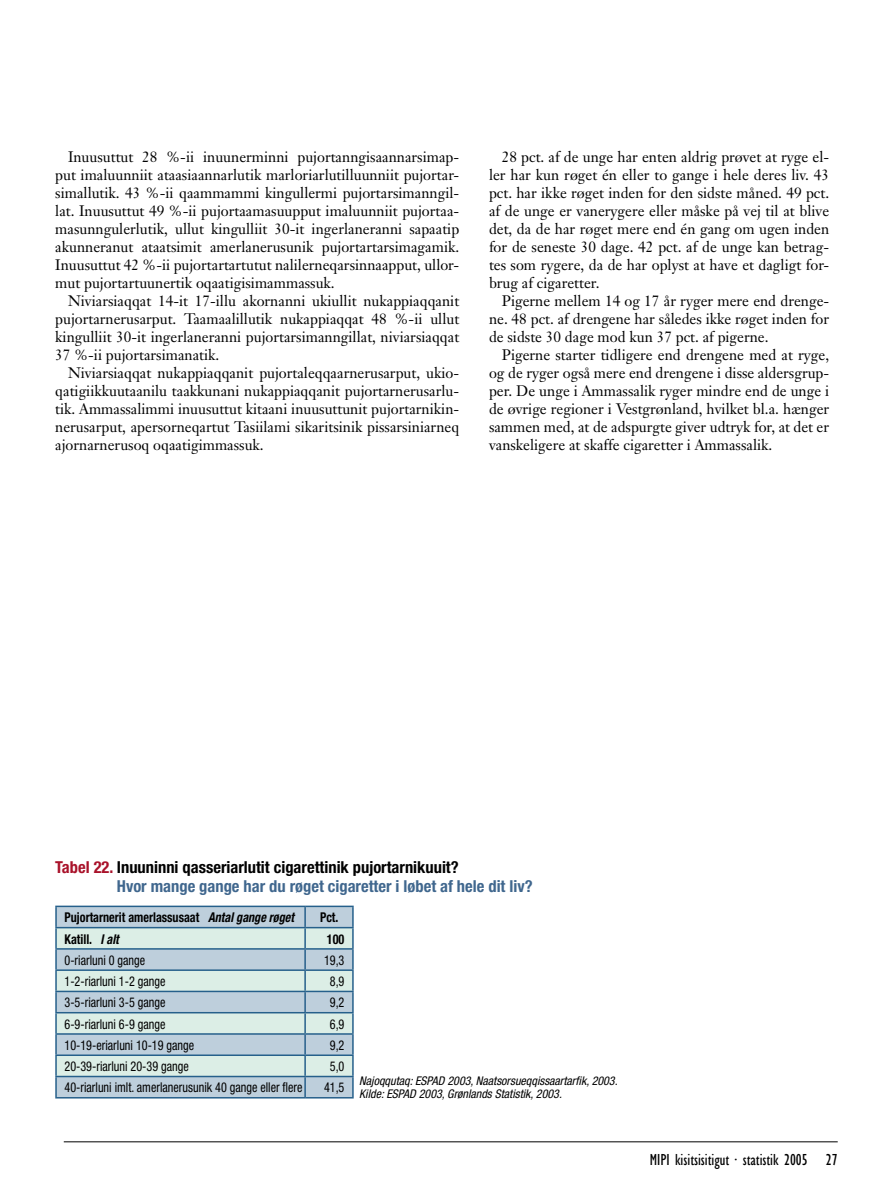
<style>
.page{position:relative;width:893px;height:1191px;background:#fff}
.page>*{position:absolute;margin:0;border:0;box-sizing:border-box;transform-origin:0 0}
.t1{font:700 condensed 16.5px/19.5px "Helvetica Neue";color:#40678e}
.t2{font:condensed 16.5px "Gill Sans";color:#000}
.t3{font:15px/18px "Janson Text";color:#000;text-align:justify}
.t4{font:condensed 13.5px "Helvetica Neue";color:#000;scale:.9 1}
.t5{font:700 condensed 13.5px "Helvetica Neue";color:#000;scale:.9 1}
.t6{font:italic condensed 12px/13.5px "Helvetica Neue";color:#000}
.s1{color:#a9122a}
.s2{color:#000}
.s3{font-style:italic}
</style>
<div class="page">
<hr style="left:64px;top:1141px;width:774px;height:1px;background:#000">
<svg style="left:57px;top:907px;width:295px;height:190px;background:#bccdda"></svg>
<svg style="left:57px;top:928px;width:295px;height:147px;background:#ccdee0"></svg>
<hr style="left:55px;top:905px;width:250px;height:2px;background:#26608b">
<hr style="left:55px;top:907px;width:2px;height:20px;background:#26608b">
<hr style="left:305px;top:905px;width:49px;height:2px;background:#26608b">
<hr style="left:304px;top:907px;width:2px;height:20px;background:#26608b">
<hr style="left:352px;top:907px;width:2px;height:20px;background:#26608b">
<hr style="left:55px;top:927px;width:250px;height:1px;background:#26608b">
<hr style="left:55px;top:928px;width:2px;height:20px;background:#26608b">
<hr style="left:305px;top:927px;width:49px;height:1px;background:#26608b">
<hr style="left:304px;top:928px;width:2px;height:20px;background:#26608b">
<hr style="left:352px;top:928px;width:2px;height:20px;background:#26608b">
<hr style="left:55px;top:948px;width:250px;height:1px;background:#26608b">
<hr style="left:55px;top:949px;width:2px;height:20px;background:#26608b">
<hr style="left:305px;top:948px;width:49px;height:1px;background:#26608b">
<hr style="left:304px;top:949px;width:2px;height:20px;background:#26608b">
<hr style="left:352px;top:949px;width:2px;height:20px;background:#26608b">
<hr style="left:55px;top:969px;width:250px;height:2px;background:#26608b">
<svg style="left:55px;top:971px;width:2px;height:19px"></svg>
<hr style="left:305px;top:969px;width:49px;height:2px;background:#26608b">
<svg style="left:304px;top:971px;width:2px;height:19px"></svg>
<svg style="left:352px;top:971px;width:2px;height:19px"></svg>
<hr style="left:55px;top:990px;width:250px;height:2px;background:#26608b">
<hr style="left:55px;top:992px;width:2px;height:20px;background:#26608b">
<hr style="left:305px;top:990px;width:49px;height:2px;background:#26608b">
<hr style="left:304px;top:992px;width:2px;height:20px;background:#26608b">
<hr style="left:352px;top:992px;width:2px;height:20px;background:#26608b">
<hr style="left:55px;top:1012px;width:250px;height:1px;background:#26608b">
<hr style="left:55px;top:1013px;width:2px;height:20px;background:#26608b">
<hr style="left:305px;top:1012px;width:49px;height:1px;background:#26608b">
<hr style="left:304px;top:1013px;width:2px;height:20px;background:#26608b">
<hr style="left:352px;top:1013px;width:2px;height:20px;background:#26608b">
<hr style="left:55px;top:1033px;width:250px;height:1px;background:#26608b">
<hr style="left:55px;top:1034px;width:2px;height:20px;background:#26608b">
<hr style="left:305px;top:1033px;width:49px;height:1px;background:#26608b">
<hr style="left:304px;top:1034px;width:2px;height:20px;background:#26608b">
<hr style="left:352px;top:1034px;width:2px;height:20px;background:#26608b">
<hr style="left:55px;top:1054px;width:250px;height:2px;background:#26608b">
<svg style="left:55px;top:1056px;width:2px;height:19px"></svg>
<hr style="left:305px;top:1054px;width:49px;height:2px;background:#26608b">
<svg style="left:304px;top:1056px;width:2px;height:19px"></svg>
<svg style="left:352px;top:1056px;width:2px;height:19px"></svg>
<hr style="left:55px;top:1075px;width:250px;height:2px;background:#26608b">
<hr style="left:55px;top:1077px;width:2px;height:20px;background:#26608b">
<hr style="left:305px;top:1075px;width:49px;height:2px;background:#26608b">
<hr style="left:304px;top:1077px;width:2px;height:20px;background:#26608b">
<hr style="left:352px;top:1077px;width:2px;height:20px;background:#26608b">
<hr style="left:55px;top:1097px;width:250px;height:1px;background:#26608b">
<hr style="left:305px;top:1097px;width:49px;height:1px;background:#26608b">
<p class="t3" style="left:55px;top:148px;width:405px;text-indent:13px">Inuusuttut 28 %-ii inuunerminni pujortanngisaannarsimap&shy;put imaluunniit ataasiaannarlutik marloriarlutilluunniit pujortar&shy;simallutik. 43 %-ii qaammammi kingullermi pujortarsimanngil&shy;lat. Inuusuttut 49 %-ii pujortaamasuupput imaluunniit pujortaa&shy;masunngulerlutik, ullut kingulliit 30-it ingerlaneranni sapaatip akunneranut ataatsimit amerlanerusunik pujortartarsimagamik.<br>Inuusuttut 42 %-ii pujortartartutut nalilerneqarsinnaapput, ullor&shy;mut pujortartuunertik oqaatigisimammassuk.</p>
<p class="t3" style="left:55px;top:292px;width:405px;text-indent:13px">Niviarsiaqqat 14-it 17-illu akornanni ukiullit nukappiaqqanit pujortarnerusarput. Taamaalillutik nukappiaqqat 48 %-ii ullut kingulliit 30-it ingerlaneranni pujortarsimanngillat, niviarsiaqqat 37 %-ii pujortarsimanatik.</p>
<p class="t3" style="left:55px;top:364px;width:405px;text-indent:13px">Niviarsiaqqat nukappiaqqanit pujortaleqqaarnerusarput, ukio&shy;qatigiikkuutaanilu taakkunani nukappiaqqanit pujortarnerusarlu&shy;tik. Ammassalimmi inuusuttut kitaani inuusuttunit pujortarnikin&shy;nerusarput, apersorneqartut Tasiilami sikaritsinik pissarsiniarneq ajornarnerusoq oqaatigimmassuk.</p>
<p class="t3" style="left:489px;top:148px;width:342px;text-indent:13px">28 pct. af de unge har enten aldrig prøvet at ryge el&shy;ler har kun røget én eller to gange i hele deres liv. 43 pct. har ikke røget inden for den sidste måned. 49 pct. af de unge er vanerygere eller måske på vej til at blive det, da de har røget mere end én gang om ugen inden for de seneste 30 dage. 42 pct. af de unge kan betrag&shy;tes som rygere, da de har oplyst at have et dagligt for&shy;brug af cigaretter.</p>
<p class="t3" style="left:489px;top:292px;width:342px;text-indent:13px">Pigerne mellem 14 og 17 år ryger mere end drenge&shy;ne. 48 pct. af drengene har således ikke røget inden for de sidste 30 dage mod kun 37 pct. af pigerne.</p>
<p class="t3" style="left:489px;top:346px;width:342px;text-indent:13px">Pigerne starter tidligere end drengene med at ryge, og de ryger også mere end drengene i disse aldersgrup&shy;per. De unge i Ammassalik ryger mindre end de unge i de øvrige regioner i Vestgrønland, hvilket bl.a. hænger sammen med, at de adspurgte giver udtryk for, at det er vanskeligere at skaffe cigaretter i Ammassalik.</p>
<p class="t1" style="left:117px;top:856px;width:417px;text-indent:-62px"><span class="s1">Tabel 22.</span> <span class="s2">Inuuninni qasseriarlutit cigarettinik pujortarnikuuit?<br></span>Hvor mange gange har du røget cigaretter i løbet af hele dit liv?</p>
<p class="t5" style="left:65px;top:909px;width:256px">Pujortarnerit amerlassusaat <span class="s3">Antal gange røget</span></p>
<p class="t5" style="left:320px;top:909px;width:22px">Pct.</p>
<p class="t5" style="left:65px;top:930px;width:62px">Katill. <span class="s3">I alt</span></p>
<p class="t5" style="left:327px;top:930px;width:21px">100</p>
<p class="t4" style="left:65px;top:952px;width:91px">0-riarluni 0 gange</p>
<p class="t4" style="left:324px;top:952px;width:24px">19,3</p>
<p class="t4" style="left:65px;top:973px;width:114px">1-2-riarluni 1-2 gange</p>
<p class="t4" style="left:330px;top:973px;width:18px">8,9</p>
<p class="t4" style="left:65px;top:994px;width:114px">3-5-riarluni 3-5 gange</p>
<p class="t4" style="left:330px;top:994px;width:18px">9,2</p>
<p class="t4" style="left:65px;top:1016px;width:114px">6-9-riarluni 6-9 gange</p>
<p class="t4" style="left:330px;top:1016px;width:18px">6,9</p>
<p class="t4" style="left:65px;top:1037px;width:146px">10-19-eriarluni 10-19 gange</p>
<p class="t4" style="left:330px;top:1037px;width:18px">9,2</p>
<p class="t4" style="left:65px;top:1058px;width:140px">20-39-riarluni 20-39 gange</p>
<p class="t4" style="left:330px;top:1058px;width:18px">5,0</p>
<p class="t4" style="left:65px;top:1079px;width:266px">40-riarluni imlt. amerlanerusunik 40 gange eller flere</p>
<p class="t4" style="left:324px;top:1079px;width:24px">41,5</p>
<p class="t6" style="left:359px;top:1073px;width:260px">Najoqqutaq: ESPAD 2003, Naatsorsueqqissaartarfik, 2003.<br>Kilde: ESPAD 2003, Grønlands Statistik, 2003.</p>
<p class="t2" style="left:650px;top:1150px;width:189px">MIPI kisitsisitigut · statistik 2005 27</p>
</div>
